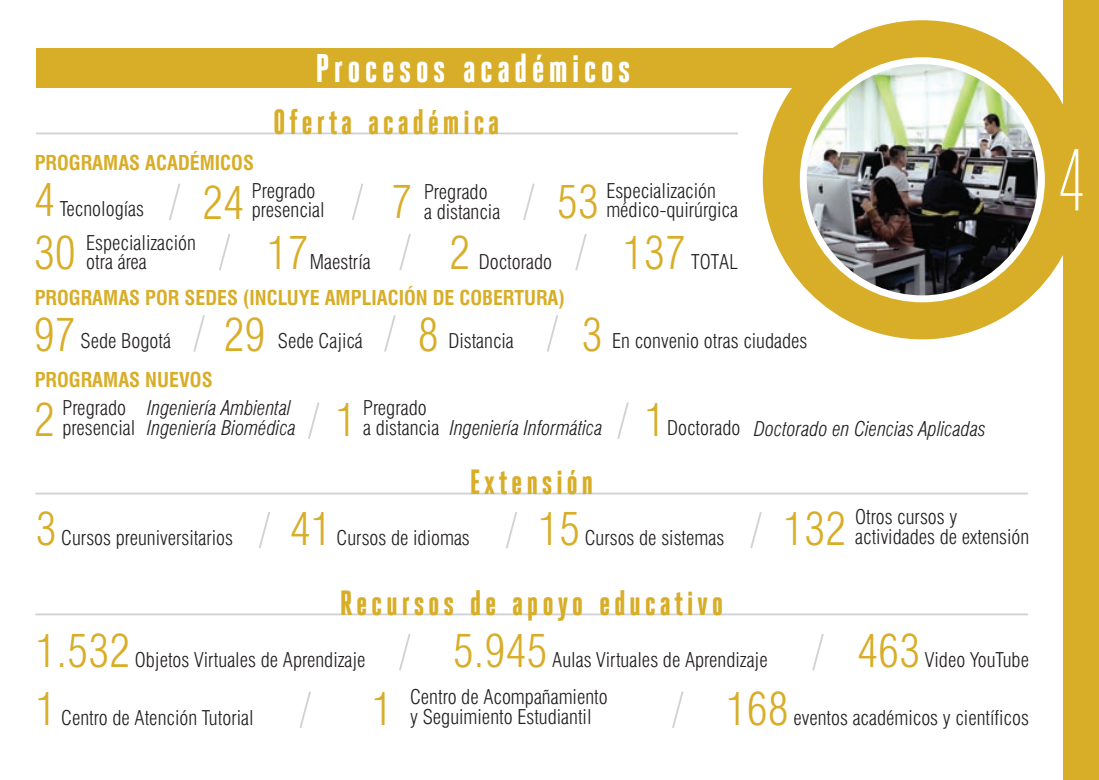
<style>
.page{position:relative;width:1099px;height:780px;background:#fff}
.page>*{position:absolute;margin:0;border:0;box-sizing:border-box;transform-origin:0 0}
.t1{font:300 87.5px "Heroic Condensed";color:#fff}
.t2{font:300 condensed 45px "Swiss 721 BT";color:#d8ad27}
.t3{font:800 40px "Heroic Condensed";letter-spacing:.105em;color:#fff}
.t4{font:800 35px "Heroic Condensed";letter-spacing:.105em;color:#d8ad27}
.t5{font:300 condensed 20px/19.5px "Swiss 721 BT";color:#231f20}
.t6{font:italic 300 condensed 20px/19.5px "Swiss 721 BT";color:#231f20}
.t7{font:700 condensed 20px "Swiss 721 BT";color:#d8ad27}
</style>
<div class="page">
<svg style="left:762px;top:20px;width:301px;height:319px;fill:#d8ad27"></svg>
<div style="left:1063px;top:0;width:35px;height:780px;background:#d8ad27"></div>
<img style="left:806px;top:64px;width:231px;height:231px;border-radius:50%">
<hr style="left:36px;top:132px;width:702px;height:2px;background:#d1d2d4">
<svg style="left:399px;top:634px;width:12px;height:37px"></svg>
<svg style="left:259px;top:512px;width:11px;height:37px"></svg>
<svg style="left:299px;top:691px;width:12px;height:37px"></svg>
<svg style="left:812px;top:634px;width:12px;height:37px"></svg>
<svg style="left:506px;top:512px;width:11px;height:37px"></svg>
<svg style="left:750px;top:512px;width:12px;height:37px"></svg>
<svg style="left:672px;top:691px;width:12px;height:37px"></svg>
<hr style="left:35px;top:613px;width:993px;height:2px;background:#d1d2d4">
<hr style="left:35px;top:492px;width:993px;height:2px;background:#d1d2d4">
<svg style="left:399px;top:234px;width:12px;height:37px"></svg>
<svg style="left:575px;top:234px;width:12px;height:37px"></svg>
<svg style="left:219px;top:234px;width:12px;height:37px"></svg>
<svg style="left:352px;top:183px;width:11px;height:37px"></svg>
<svg style="left:308px;top:402px;width:12px;height:37px"></svg>
<svg style="left:193px;top:315px;width:12px;height:37px"></svg>
<svg style="left:523px;top:183px;width:12px;height:37px"></svg>
<svg style="left:617px;top:402px;width:12px;height:37px"></svg>
<svg style="left:384px;top:315px;width:12px;height:37px"></svg>
<svg style="left:547px;top:315px;width:11px;height:37px"></svg>
<svg style="left:169px;top:183px;width:12px;height:37px"></svg>
<div style="left:36px;top:49px;width:802px;height:39px;background:#d8ad27"></div>
<h3 class="t3" style="left:315px;top:52px;width:316px">Procesos académicos</h3>
<h3 class="t4" style="left:273px;top:107px;width:228px">Oferta académica</h3>
<p class="t7" style="left:35px;top:155px;width:221px">PROGRAMAS ACADÉMICOS</p>
<h2 class="t2" style="left:34px;top:182px;width:23px">4</h2>
<p class="t5" style="left:60px;top:201px;width:86px">Tecnologías</p>
<p class="t5" style="left:252px;top:183px;width:74px">Pregrado presencial</p>
<h2 class="t2" style="left:202px;top:184px;width:44px">24</h2>
<h2 class="t2" style="left:391px;top:184px;width:23px">7</h2>
<p class="t5" style="left:424px;top:184px;width:78px">Pregrado a distancia</p>
<h2 class="t2" style="left:557px;top:184px;width:44px">53</h2>
<p class="t5" style="left:606px;top:183px;width:111px">Especialización</p>
<p class="t5" style="left:606px;top:202px;width:133px">médico-quirúrgica</p>
<h2 class="t2" style="left:34px;top:234px;width:44px">30</h2>
<p class="t5" style="left:86px;top:235px;width:111px">Especialización</p>
<p class="t5" style="left:86px;top:254px;width:62px">otra área</p>
<h2 class="t2" style="left:267px;top:234px;width:44px">17</h2>
<p class="t5" style="left:310px;top:254px;width:62px">Maestría</p>
<h2 class="t2" style="left:449px;top:235px;width:23px">2</h2>
<p class="t5" style="left:479px;top:254px;width:75px">Doctorado</p>
<h2 class="t2" style="left:623px;top:234px;width:65px">137</h2>
<p class="t5" style="left:691px;top:254px;width:48px">TOTAL</p>
<p class="t7" style="left:35px;top:290px;width:532px">PROGRAMAS POR SEDES (INCLUYE AMPLIACIÓN DE COBERTURA)</p>
<h2 class="t2" style="left:34px;top:317px;width:44px">97</h2>
<p class="t5" style="left:81px;top:333px;width:92px">Sede Bogotá</p>
<p class="t7" style="left:35px;top:372px;width:179px">PROGRAMAS NUEVOS</p>
<h2 class="t2" style="left:223px;top:316px;width:44px">29</h2>
<h2 class="t2" style="left:418px;top:316px;width:23px">8</h2>
<p class="t5" style="left:278px;top:333px;width:86px">Sede Cajicá</p>
<p class="t5" style="left:448px;top:333px;width:67px">Distancia</p>
<h2 class="t2" style="left:581px;top:317px;width:23px">3</h2>
<p class="t5" style="left:612px;top:333px;width:197px">En convenio otras ciudades</p>
<h2 class="t2" style="left:34px;top:401px;width:23px">2</h2>
<p class="t5" style="left:62px;top:400px;width:74px">Pregrado presencial</p>
<p class="t6" style="left:147px;top:400px;width:150px">Ingeniería Ambiental<br>Ingeniería Biomédica</p>
<h2 class="t2" style="left:335px;top:401px;width:23px">1</h2>
<p class="t5" style="left:363px;top:400px;width:78px">Pregrado a distancia</p>
<h2 class="t2" style="left:644px;top:401px;width:23px">1</h2>
<p class="t5" style="left:667px;top:420px;width:75px">Doctorado</p>
<p class="t6" style="left:450px;top:420px;width:154px">Ingeniería Informática</p>
<p class="t6" style="left:754px;top:420px;width:233px">Doctorado en Ciencias Aplicadas</p>
<h3 class="t4" style="left:470px;top:467px;width:125px">Extensión</h3>
<h2 class="t2" style="left:36px;top:511px;width:23px">3</h2>
<p class="t5" style="left:61px;top:530px;width:173px">Cursos preuniversitarios</p>
<h2 class="t2" style="left:290px;top:511px;width:44px">41</h2>
<p class="t5" style="left:336px;top:530px;width:135px">Cursos de idiomas</p>
<h2 class="t2" style="left:538px;top:511px;width:44px">15</h2>
<p class="t5" style="left:584px;top:530px;width:141px">Cursos de sistemas</p>
<h2 class="t2" style="left:783px;top:511px;width:65px">132</h2>
<p class="t5" style="left:855px;top:509px;width:175px">Otros cursos y actividades de extensión</p>
<h3 class="t4" style="left:340px;top:588px;width:385px">Recursos de apoyo educativo</h3>
<h2 class="t2" style="left:36px;top:632px;width:96px">1.532</h2>
<p class="t5" style="left:135px;top:652px;width:232px">Objetos Virtuales de Aprendizaje</p>
<h2 class="t2" style="left:453px;top:632px;width:96px">5.945</h2>
<p class="t5" style="left:552px;top:652px;width:217px">Aulas Virtuales de Aprendizaje</p>
<h2 class="t2" style="left:857px;top:632px;width:65px">463</h2>
<p class="t5" style="left:924px;top:652px;width:106px">Video YouTube</p>
<h2 class="t2" style="left:36px;top:690px;width:23px">1</h2>
<p class="t5" style="left:61px;top:709px;width:194px">Centro de Atención Tutorial</p>
<h2 class="t2" style="left:372px;top:690px;width:23px">1</h2>
<p class="t5" style="left:410px;top:688px;width:199px;line-height:20.5px">Centro de Acompañamiento y Seguimiento Estudiantil</p>
<h2 class="t2" style="left:725px;top:690px;width:65px">168</h2>
<p class="t5" style="left:793px;top:709px;width:237px">eventos académicos y científicos</p>
<h1 class="t1" style="left:1057px;top:145px;width:29px">4</h1>
</div>
